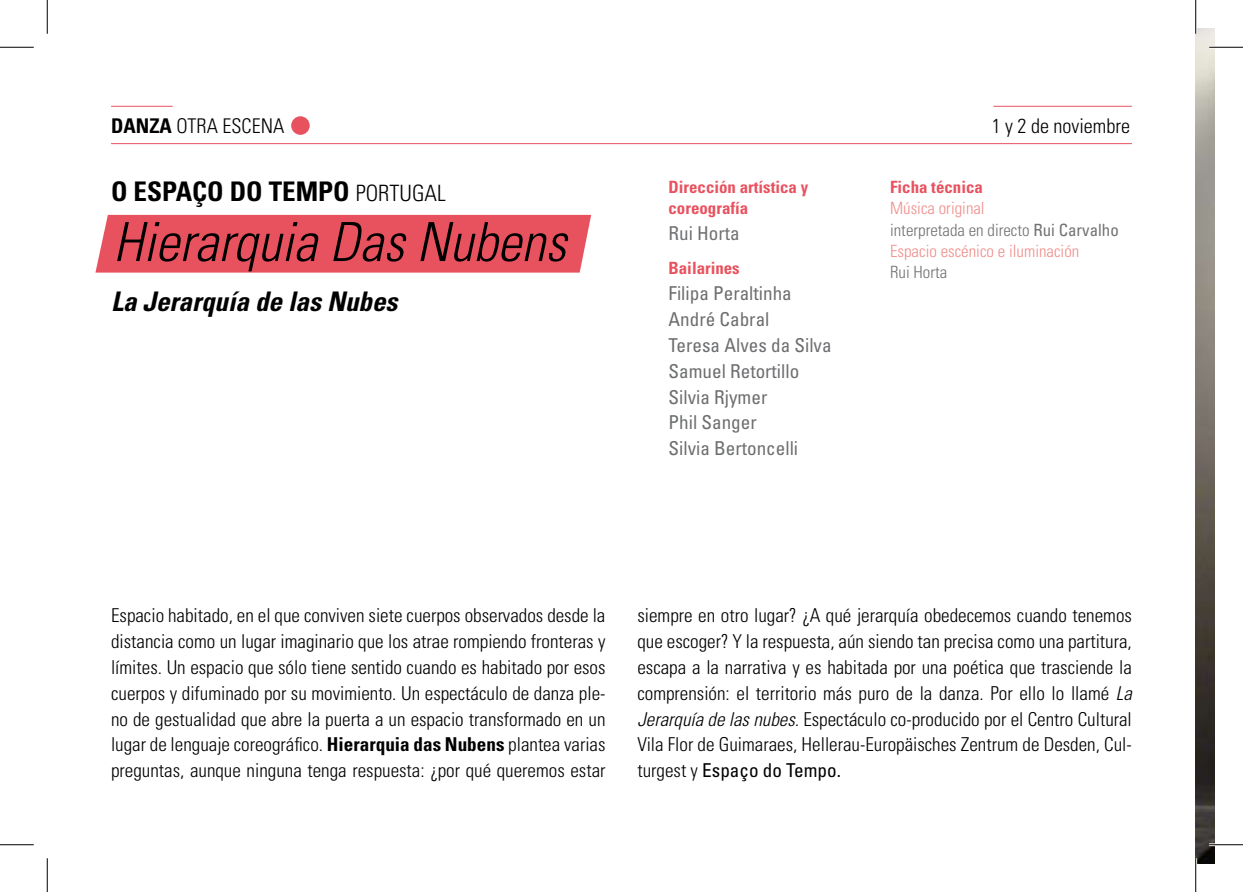
<style>
.page{position:relative;width:1243px;height:892px;background:#fff}
.page>*{position:absolute;margin:0;border:0;box-sizing:border-box;transform-origin:0 0}
.t1{font:italic 300 condensed 54px "Univers";color:#000}
.t2{font:700 condensed 27px "Univers";color:#000}
.t3{font:italic 700 condensed 27px "Univers";color:#000}
.t4{font:300 condensed 20.25px "Univers";color:#000}
.t5{font:300 condensed 19.12px/25.9px "Univers";color:#000;text-align:justify}
.t6{font:condensed 19.12px/25.9px "Univers";color:#6d6e70}
.t7{font:condensed 19.12px "Univers";color:#707173}
.t8{font:300 condensed 16.88px/21.4px "Univers";color:#ef8e8b}
.t9{font:700 condensed 16.88px/21.4px "Univers";color:#e8525f}
.t10{font:300 condensed 16.88px "Univers";color:#707173}
.s1{font-weight:700}
.s2{font-weight:300;font-size:22.5px}
.s3{color:#707173}
.s4{font-weight:400;color:#707173}
.s5{font-style:italic}
.s6{font-weight:400}
</style>
<div class="page">
<img style="left:1195px;top:28px;width:19px;height:836px">
<hr style="left:111px;top:143px;width:1021px;height:1px;background:#e8525f">
<hr style="left:111px;top:106px;width:62px;height:1px;background:#e8525f">
<hr style="left:993px;top:106px;width:139px;height:1px;background:#e8525f">
<div style="left:95px;top:215px;width:496px;height:58px;background:#e8525f"></div>
<div style="left:291px;top:116px;width:19px;height:19px;background:#e8525f;border-radius:50%"></div>
<hr style="left:1209px;top:46px;width:34px;height:3px;background:#fff">
<hr style="left:1209px;top:843px;width:34px;height:3px;background:#fff">
<hr style="left:1194px;top:0;width:3px;height:34px;background:#fff">
<hr style="left:1194px;top:858px;width:3px;height:34px;background:#fff">
<hr style="left:0;top:47px;width:34px;height:1px;background:#000">
<hr style="left:1209px;top:47px;width:34px;height:1px;background:#000">
<hr style="left:0;top:844px;width:34px;height:1px;background:#000">
<hr style="left:1209px;top:844px;width:34px;height:1px;background:#000">
<hr style="left:47px;top:0;width:1px;height:34px;background:#000">
<hr style="left:47px;top:858px;width:1px;height:34px;background:#000">
<hr style="left:1195px;top:0;width:1px;height:34px;background:#000">
<hr style="left:1195px;top:858px;width:1px;height:34px;background:#000">
<p class="t4" style="left:111px;top:114px;width:175px"><span class="s1">DANZA</span> OTRA ESCENA</p>
<p class="t4" style="left:991px;top:114px;width:140px">1 y 2 de noviembre</p>
<h2 class="t2" style="left:111px;top:174px;width:336px">O ESPAÇO DO TEMPO <span class="s2">PORTUGAL</span></h2>
<h1 class="t1" style="left:113px;top:210px;width:454px">Hierarquia Das Nubens</h1>
<h2 class="t3" style="left:111px;top:285px;width:288px">La Jerarquía de las Nubes</h2>
<p class="t9" style="left:668px;top:176px;width:141px">Dirección artística y coreografía</p>
<p class="t7" style="left:668px;top:221px;width:73px">Rui Horta</p>
<p class="t9" style="left:668px;top:257px;width:73px">Bailarines</p>
<p class="t6" style="left:668px;top:280px;width:165px">Filipa Peraltinha<br>André Cabral<br>Teresa Alves da Silva<br>Samuel Retortillo<br>Silvia Rjymer<br>Phil Sanger<br>Silvia Bertoncelli</p>
<p class="t9" style="left:890px;top:176px;width:94px">Ficha técnica</p>
<p class="t8" style="left:890px;top:197px;width:230px">Música original<br><span class="s3">interpretada en directo</span> <span class="s4">Rui Carvalho<br></span>Espacio escénico e iluminación</p>
<p class="t10" style="left:890px;top:262px;width:59px">Rui Horta</p>
<p class="t5" style="left:111px;top:602px;width:496px">Espacio habitado, en el que conviven siete cuerpos observados desde la distancia como un lugar imaginario que los atrae rompiendo fronteras y límites. Un espacio que sólo tiene sentido cuando es habitado por esos cuerpos y difuminado por su movimiento. Un espectáculo de danza ple&shy;no de gestualidad que abre la puerta a un espacio transformado en un lugar de lenguaje coreográfico. <span class="s1">Hierarquia das Nubens</span> plantea varias preguntas, aunque ninguna tenga respuesta: ¿por qué queremos estar</p>
<p class="t5" style="left:637px;top:602px;width:496px">siempre en otro lugar? ¿A qué jerarquía obedecemos cuando tenemos que escoger? Y la respuesta, aún siendo tan precisa como una partitura, escapa a la narrativa y es habitada por una poética que trasciende la comprensión: el territorio más puro de la danza. Por ello lo llamé <span class="s5">La Jerarquía de las nubes.</span> Espectáculo co-producido por el Centro Cultural Vila Flor de Guimaraes, Hellerau-Europäisches Zentrum de Desden, Cul&shy;turgest y <span class="s6">Espaço do Tempo.</span></p>
</div>
